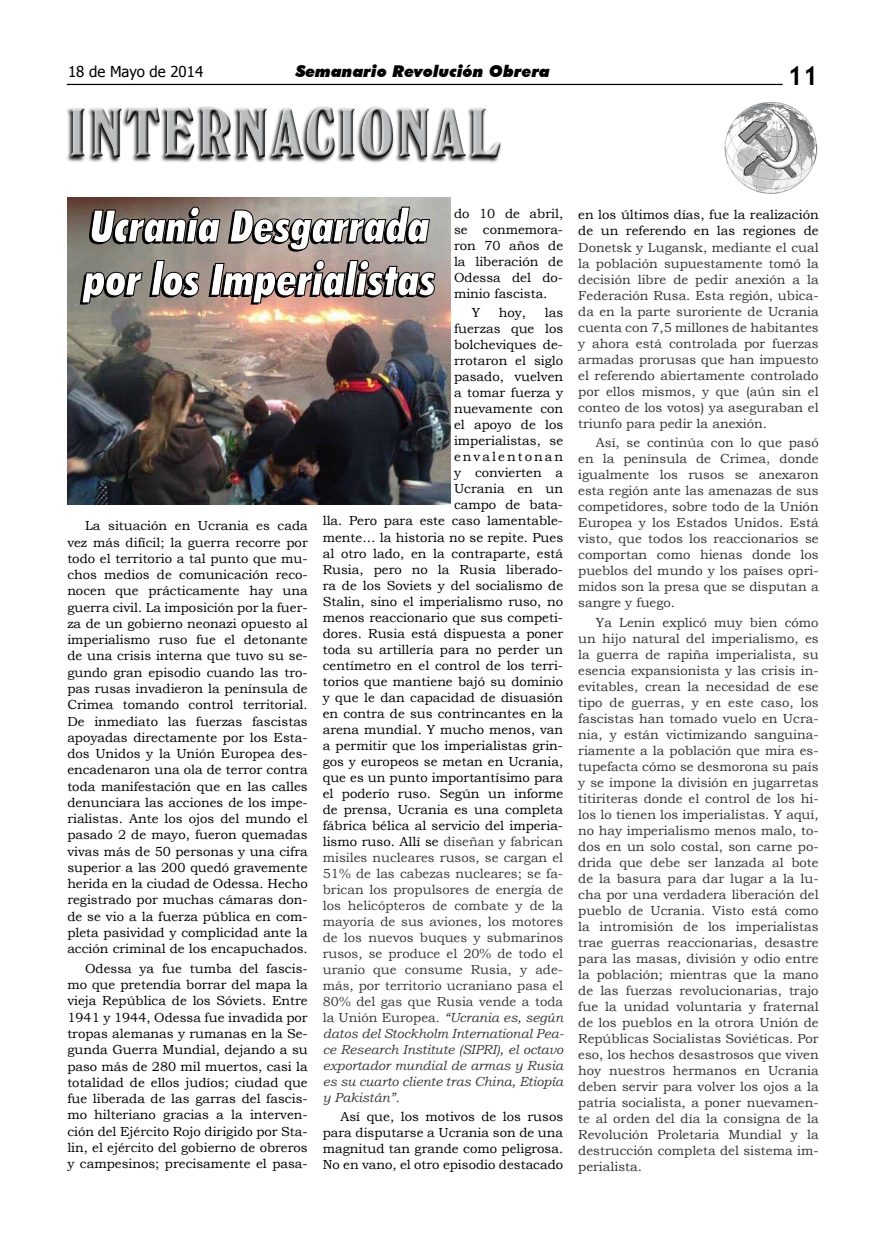
<style>
.page{position:relative;width:886px;height:1241px;background:#fff}
.page>*{position:absolute;margin:0;border:0;box-sizing:border-box;transform-origin:0 0}
.t1{font:67.75px "Windsor BT Elongated";letter-spacing:.01em;color:#bbbdbe;scale:1.23 1}
.t2{font:700 26.25px "Trebuchet MS";color:#000}
.t3{font:italic 900 16.25px "Futura BT";color:#000}
.t4{font:15px "Tahoma";color:#000}
.t5{font:13.12px/16.2px "Bookman Old Style";color:#000;text-align:justify}
.t6{font:13.12px/16px "Bookman Old Style";color:#333;text-align:justify}
.t7{font:13.12px "Bookman Old Style";color:#393939}
.t8{font:italic 13.12px "Bookman Old Style";color:#393939}
.t9{font:13.12px "Bookman Old Style";letter-spacing:.155em;color:#000}
.s1{color:#393939}
.s2{font-style:normal}
</style>
<div class="page">
<hr style="left:67px;top:84px;width:716px;height:1px;background:#000">
<img style="left:67px;top:198px;width:383px;height:306px">
<img style="left:724px;top:102px;width:94px;height:92px">
<div style="left:65px;top:106px;width:437px;height:57px;background:#000;opacity:.98"></div>
<div style="left:67px;top:103px;width:436px;height:54px;background:#fff"></div>
<div style="left:68px;top:106px;width:436px;height:54px;background:#000;opacity:.98"></div>
<svg style="left:80px;top:259px;width:356px;height:45px"></svg>
<svg style="left:89px;top:206px;width:341px;height:46px"></svg>
<p class="t4" style="left:68px;top:62px;width:137px">18 de Mayo de 2014</p>
<p class="t3" style="left:296px;top:62px;width:256px">Semanario Revolución Obrera</p>
<h2 class="t2" style="left:787px;top:59px;width:32px">11</h2>
<h1 class="t1" style="left:67px;top:92px;width:355px">INTERNACIONAL</h1>
<p class="t5" style="left:67px;top:518px;width:242px;text-indent:18px">La situación en Ucrania es cada vez más difícil; la guerra recorre por todo el territorio a tal punto que mu&shy;chos medios de comunicación reco&shy;nocen que prácticamente hay una guerra civil. La imposición por la fuer&shy;za de un gobierno neonazi opuesto al imperialismo ruso fue el detonante de una crisis interna que tuvo su se&shy;gundo gran episodio cuando las tro&shy;pas rusas invadieron la península de Crimea tomando control territorial.<br>De inmediato las fuerzas fascistas apoyadas directamente por los Esta&shy;dos Unidos y la Unión Europea des&shy;encadenaron una ola de terror contra toda manifestación que en las calles denunciara las acciones de los impe&shy;rialistas. Ante los ojos del mundo el pasado 2 de mayo, fueron quemadas vivas más de 50 personas y una cifra superior a las 200 quedó gravemente herida en la ciudad de Odessa. Hecho registrado por muchas cámaras don&shy;de se vio a la fuerza pública en com&shy;pleta pasividad y complicidad ante la acción criminal de los encapuchados.</p>
<p class="t5" style="left:67px;top:960px;width:242px;text-indent:18px">Odessa ya fue tumba del fascis&shy;mo que pretendía borrar del mapa la vieja República de los Sóviets. Entre 1941 y 1944, Odessa fue invadida por tropas alemanas y rumanas en la Se&shy;gunda Guerra Mundial, dejando a su paso más de 280 mil muertos, casi la totalidad de ellos judíos; ciudad que fue liberada de las garras del fascis&shy;mo hilteriano gracias a la interven&shy;ción del Ejército Rojo dirigido por Sta&shy;lin, el ejército del gobierno de obreros y campesinos; precisamente el pasa-</p>
<p class="t5" style="left:454px;top:205px;width:111px">do 10 de abril, se conmemora&shy;ron 70 años de la liberación de Odessa del do&shy;minio fascista.</p>
<p class="t5" style="left:472px;top:305px;width:10px">Y</p>
<p class="t5" style="left:499px;top:305px;width:29px">hoy,</p>
<p class="t5" style="left:545px;top:305px;width:20px">las</p>
<p class="t5" style="left:454px;top:321px;width:111px">fuerzas que los</p>
<p class="t5" style="left:454px;top:337px;width:111px">bolcheviques de-</p>
<p class="t5" style="left:454px;top:353px;width:111px">rrotaron el siglo</p>
<p class="t5" style="left:454px;top:369px;width:111px">pasado, vuelven</p>
<p class="t5" style="left:454px;top:385px;width:111px">a tomar fuerza y</p>
<p class="t5" style="left:454px;top:401px;width:111px">nuevamente con</p>
<p class="t5" style="left:454px;top:417px;width:111px">el apoyo de los</p>
<p class="t5" style="left:454px;top:433px;width:111px">imperialistas, se</p>
<p class="t9" style="left:454px;top:448px;width:111px">envalentonan</p>
<p class="t5" style="left:454px;top:465px;width:111px">y convierten a</p>
<p class="t5" style="left:454px;top:481px;width:111px">Ucrania en un</p>
<p class="t5" style="left:454px;top:497px;width:111px">campo de bata-</p>
<p class="t5" style="left:323px;top:513px;width:242px">lla. Pero para este caso lamentable-</p>
<p class="t5" style="left:323px;top:529px;width:242px">mente… la historia no se repite. Pues</p>
<p class="t5" style="left:323px;top:545px;width:242px">al otro lado, en la contraparte, está</p>
<p class="t5" style="left:323px;top:561px;width:242px">Rusia, pero no la Rusia liberado-</p>
<p class="t5" style="left:323px;top:577px;width:242px">ra de los Soviets y del socialismo de</p>
<p class="t5" style="left:323px;top:593px;width:242px">Stalin, sino el imperialismo ruso, no</p>
<p class="t5" style="left:323px;top:609px;width:242px">menos reaccionario que sus competi-</p>
<p class="t5" style="left:323px;top:625px;width:242px">dores. Rusia está dispuesta a poner</p>
<p class="t5" style="left:323px;top:641px;width:242px">toda su artillería para no perder un</p>
<p class="t5" style="left:323px;top:657px;width:242px">centímetro en el control de los terri-</p>
<p class="t5" style="left:323px;top:673px;width:242px">torios que mantiene bajó su dominio</p>
<p class="t5" style="left:323px;top:689px;width:242px">y que le dan capacidad de disuasión</p>
<p class="t5" style="left:323px;top:705px;width:242px">en contra de sus contrincantes en la</p>
<p class="t5" style="left:323px;top:721px;width:242px">arena mundial. Y mucho menos, van</p>
<p class="t5" style="left:323px;top:737px;width:242px">a permitir que los imperialistas grin-</p>
<p class="t5" style="left:323px;top:753px;width:242px">gos y europeos se metan en Ucrania,</p>
<p class="t5" style="left:323px;top:769px;width:242px">que es un punto importantísimo para</p>
<p class="t5" style="left:323px;top:785px;width:242px">el poderío ruso. Según un informe</p>
<p class="t5" style="left:323px;top:801px;width:242px">de prensa, Ucrania es una completa</p>
<p class="t5" style="left:323px;top:817px;width:242px">fábrica bélica al servicio del imperia-</p>
<p class="t5" style="left:323px;top:833px;width:242px">lismo ruso. Allí se <span class="s1">diseñan y fabrican</span></p>
<p class="t7" style="left:323px;top:848px;width:242px">misiles nucleares rusos, se cargan el</p>
<p class="t7" style="left:323px;top:864px;width:242px">51% de las cabezas nucleares; se fa-</p>
<p class="t7" style="left:323px;top:880px;width:242px">brican los propulsores de energía de</p>
<p class="t7" style="left:323px;top:896px;width:242px">los helicópteros de combate y de la</p>
<p class="t7" style="left:323px;top:912px;width:242px">mayoría de sus aviones, los motores</p>
<p class="t7" style="left:323px;top:928px;width:242px">de los nuevos buques y submarinos</p>
<p class="t7" style="left:323px;top:944px;width:242px">rusos, se produce el 20% de todo el</p>
<p class="t7" style="left:323px;top:960px;width:242px">uranio que consume Rusia, y ade-</p>
<p class="t7" style="left:323px;top:976px;width:242px">más, por territorio ucraniano pasa el</p>
<p class="t7" style="left:323px;top:992px;width:242px">80% del gas que Rusia vende a toda</p>
<p class="t8" style="left:323px;top:1008px;width:242px"><span class="s2">la Unión Europea.</span> “Ucrania es, según</p>
<p class="t8" style="left:323px;top:1024px;width:242px">datos del Stockholm International Pea-</p>
<p class="t8" style="left:323px;top:1040px;width:242px">ce Research Institute (SIPRI), el octavo</p>
<p class="t8" style="left:323px;top:1056px;width:242px">exportador mundial de armas y Rusia</p>
<p class="t8" style="left:323px;top:1072px;width:242px">es su cuarto cliente tras China, Etiopía</p>
<p class="t8" style="left:323px;top:1088px;width:79px">y Pakistán”<span class="s2">.</span></p>
<p class="t5" style="left:323px;top:1108px;width:242px;text-indent:18px">Así que, los motivos de los rusos para disputarse a Ucrania son de una magnitud tan grande como peligrosa.<br>No en vano, el otro episodio destacado</p>
<p class="t5" style="left:578px;top:207px;width:242px">en los últimos días, fue la realización de un referendo en las regiones de</p>
<p class="t6" style="left:578px;top:239px;width:242px">Donetsk y Lugansk, mediante el cual la población supuestamente tomó la decisión libre de pedir anexión a la Federación Rusa. Esta región, ubica&shy;da en la parte suroriente de Ucrania cuenta con 7,5 millones de habitantes y ahora está controlada por fuerzas armadas prorusas que han impuesto el referendo abiertamente controlado por ellos mismos, y que (aún sin el conteo de los votos) ya aseguraban el triunfo para pedir la anexión.</p>
<p class="t6" style="left:578px;top:434px;width:242px;text-indent:18px">Así, se continúa con lo que pasó en la península de Crimea, donde igualmente los rusos se anexaron esta región ante las amenazas de sus competidores, sobre todo de la Unión Europea y los Estados Unidos. Está visto, que todos los reaccionarios se comportan como hienas donde los pueblos del mundo y los países opri&shy;midos son la presa que se disputan a sangre y fuego.</p>
<p class="t6" style="left:578px;top:614px;width:242px;text-indent:18px">Ya Lenin explicó muy bien cómo un hijo natural del imperialismo, es la guerra de rapiña imperialista, su esencia expansionista y las crisis in&shy;evitables, crean la necesidad de ese tipo de guerras, y en este caso, los fascistas han tomado vuelo en Ucra&shy;nia, y están victimizando sanguina&shy;riamente a la población que mira es&shy;tupefacta cómo se desmorona su país y se impone la división en jugarretas titiriteras donde el control de los hi&shy;los lo tienen los imperialistas. Y aquí, no hay imperialismo menos malo, to&shy;dos en un solo costal, son carne po&shy;drida que debe ser lanzada al bote de la basura para dar lugar a la lu&shy;cha por una verdadera liberación del pueblo de Ucrania. Visto está como la intromisión de los imperialistas trae guerras reaccionarias, desastre para las masas, división y odio entre la población; mientras que la mano de las fuerzas revolucionarias, trajo fue la unidad voluntaria y fraternal de los pueblos en la otrora Unión de Repúblicas Socialistas Soviéticas. Por eso, los hechos desastrosos que viven hoy nuestros hermanos en Ucrania deben servir para volver los ojos a la patria socialista, a poner nuevamen&shy;te al orden del día la consigna de la Revolución Proletaria Mundial y la destrucción completa del sistema im&shy;perialista.</p>
</div>
